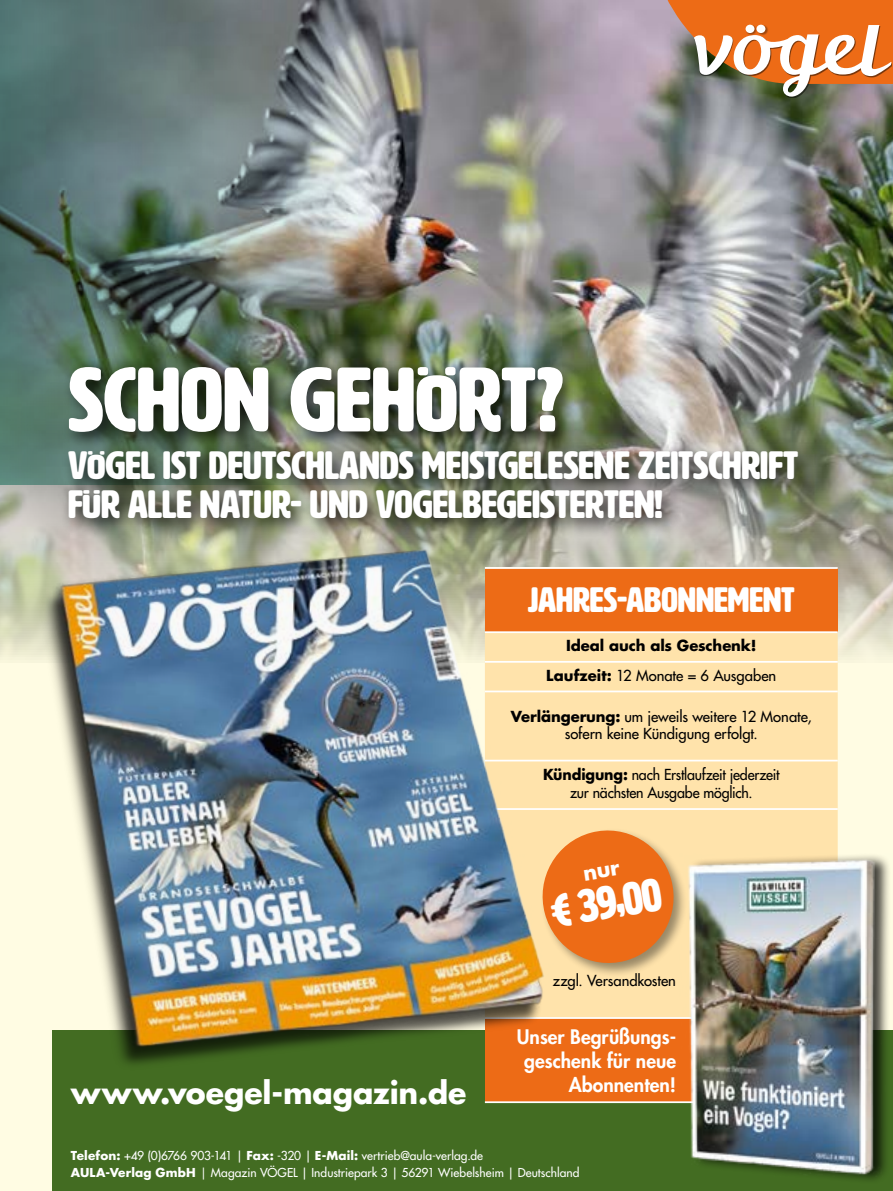
<style>
.page{position:relative;width:893px;height:1191px;background:#fff}
.page>*{position:absolute;margin:0;border:0;box-sizing:border-box;transform-origin:0 0}
.t1{font:90px "HWT Artz";color:#fff}
.t2{font:italic 600 69.45px "Brevia";color:#fff;scale:1.1 1}
.t3{font:46.2px "HWT Artz";color:#fff;scale:.92 1}
.t4{font:39px/39px "HWT Artz";letter-spacing:-.005em;color:#fff}
.t5{font:34.8px "HWT Artz";letter-spacing:-.005em;color:#fff}
.t6{font:700 30px "Futura Std";letter-spacing:-.005em;color:#fff}
.t7{font:800 19.5px/24px "Futura Std";color:#fff;text-align:right}
.t8{font:500 14.85px/17.4px "Futura Std";letter-spacing:-.01em;color:#000;text-align:center}
.t9{font:500 14.85px/17.4px "Futura Std";letter-spacing:-.01em;color:#000;text-align:center;scale:.96 1}
.t10{font:700 14.85px/29.5px "Futura Std";letter-spacing:-.01em;color:#000;text-align:center}
.t11{font:500 12px/16.5px "Futura Std";color:#fff}
.s1{font-weight:500}
.s2{font-weight:700}
.s3{font-weight:400}
</style>
<div class="page">
<div style="left:52px;top:1030px;width:841px;height:161px;background:#436c22"></div>
<img style="left:0;top:0;width:893px;height:662px">
<div style="left:485px;top:568px;width:353px;height:64px;background:#ed6b16"></div>
<div style="left:593px;top:633px;width:245px;height:384px;background:#ffe3ab"></div>
<div style="left:485px;top:1018px;width:353px;height:84px;background:#ed6b16"></div>
<hr style="left:485px;top:690px;width:353px;height:2px;background:#fff">
<hr style="left:485px;top:759px;width:353px;height:2px;background:#fff">
<hr style="left:485px;top:808px;width:353px;height:2px;background:#fff">
<hr style="left:485px;top:1017px;width:353px;height:2px;background:#fff">
<hr style="left:485px;top:1101px;width:353px;height:2px;background:#fff">
<hr style="left:485px;top:631px;width:353px;height:2px;background:#fff">
<hr style="left:485px;top:661px;width:353px;height:1px;background:#fff">
<hr style="left:485px;top:567px;width:353px;height:2px;background:#fff">
<img style="left:0;top:0;width:372px;height:485px">
<div style="left:61px;top:359px;width:757px;height:179px;background:#000;opacity:.72"></div>
<svg style="left:668px;top:0;width:225px;height:97px"></svg>
<div style="left:695px;top:36px;width:39px;height:40px;background:#000;opacity:.5"></div>
<img style="left:12px;top:510px;width:581px;height:575px">
<div style="left:540px;top:828px;width:148px;height:149px;background:#000;opacity:.4"></div>
<img style="left:679px;top:853px;width:214px;height:327px">
<svg style="left:535px;top:823px;width:146px;height:147px;background:#ed9148"></svg>
<h2 class="t2" style="left:690px;top:7px;width:42px">v</h2>
<h1 class="t1" style="left:68px;top:352px;width:497px">SCHON GEHÖRT?</h1>
<h3 class="t4" style="left:68px;top:446px;width:732px">VÖGEL IST DEUTSCHLANDS MEISTGELESENE ZEITSCHRIFT<br>FÜR ALLE NATUR- UND VOGELBEGEISTERTEN!</h3>
<h3 class="t5" style="left:528px;top:582px;width:268px">JAHRES-ABONNEMENT</h3>
<p class="t10" style="left:546px;top:631px;width:232px">Ideal auch als Geschenk!<br>Laufzeit: <span class="s1">12 Monate = 6 Ausgaben</span></p>
<p class="t8" style="left:511px;top:707px;width:302px"><span class="s2">Verlängerung:</span> um jeweils weitere 12 Monate, sofern keine Kündigung erfolgt.</p>
<p class="t9" style="left:543px;top:766px;width:248px"><span class="s2">Kündigung:</span> nach Erstlaufzeit jederzeit zur nächsten Ausgabe möglich.</p>
<h3 class="t3" style="left:548px;top:887px;width:122px;rotate:-9deg">€ 39,00</h3>
<h3 class="t6" style="left:71px;top:1073px;width:397px">www.voegel-magazin.de</h3>
<p class="t8" style="left:553px;top:971px;width:125px">zzgl. Versandkosten</p>
<h3 class="t7" style="left:517px;top:1024px;width:161px">Unser Begrüßungs&shy;geschenk für neue<br>Abonnenten!</h3>
<p class="t11" style="left:71px;top:1147px;width:510px"><span class="s2">Telefon:</span> +49 (0)6766 903-141 | <span class="s2">Fax:</span> -320 | <span class="s2">E-Mail:</span> vertrieb@aula-verlag.de<br><span class="s2">AULA-Verlag GmbH</span> <span class="s3">|</span> Magazin VÖGEL | Industriepark 3 | 56291 Wiebelsheim | Deutschland</p>
</div>
